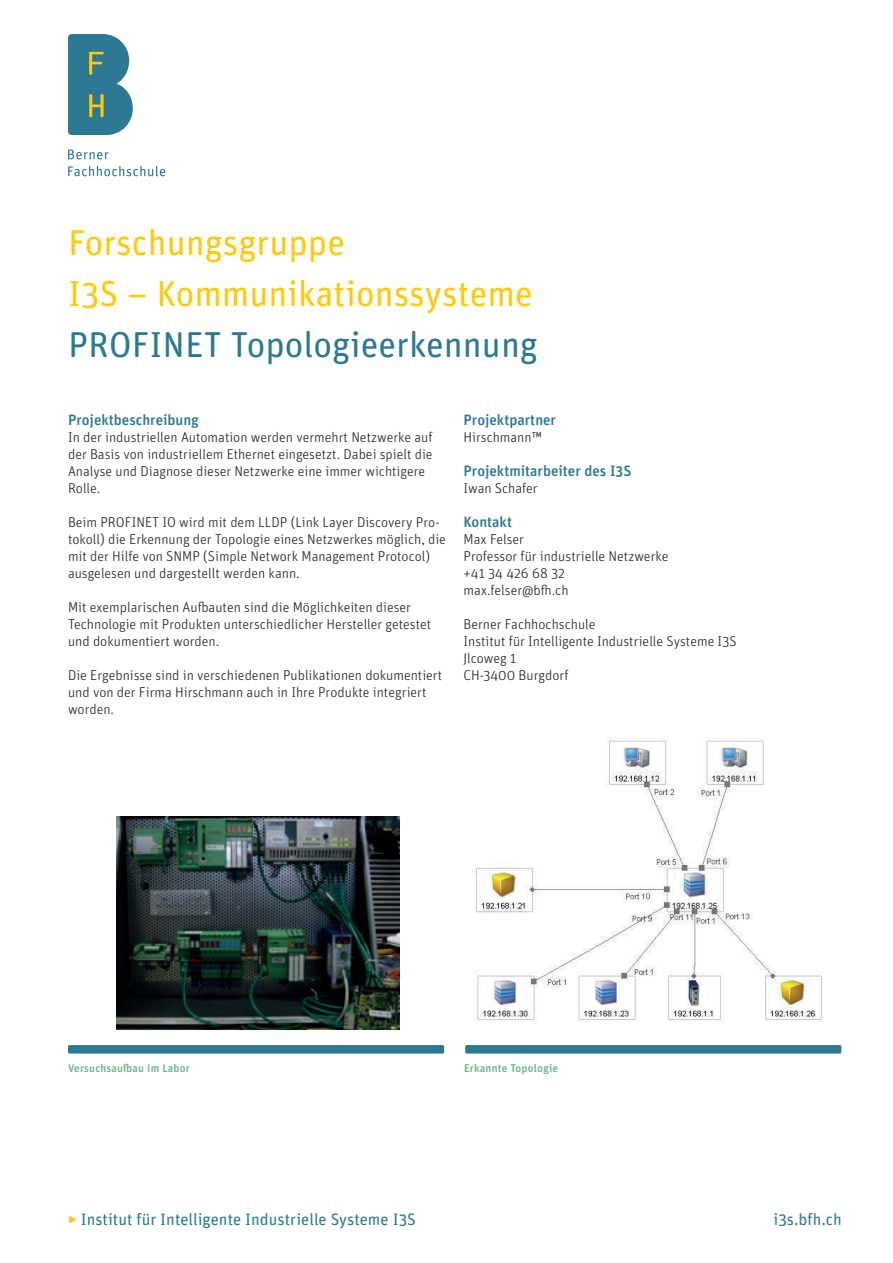
<style>
.page{position:relative;width:893px;height:1263px;background:#fff}
.page>*{position:absolute;margin:0;border:0;box-sizing:border-box;transform-origin:0 0}
.t1{font:36px/51px "Unit Rounded Pro";color:#feca0a}
.t2{font:36px "Unit Rounded Pro";color:#2d7993}
.t3{font:16.5px "Unit Rounded Pro";color:#2d7993}
.t4{font:500 15px "Unit Rounded Pro";color:#2d7993}
.t5{font:300 14.25px/17px "Unit Rounded Pro";color:#231f20}
.t6{font:500 11.25px "Unit Rounded Pro";letter-spacing:.015em;color:#68b487}
.s1{font-weight:300;color:#feca0a}
</style>
<div class="page">
<svg style="left:68px;top:34px;width:65px;height:101px"></svg>
<svg style="left:68px;top:150px;width:40px;height:9px"></svg>
<svg style="left:68px;top:166px;width:97px;height:10px"></svg>
<div style="left:465px;top:1045px;width:376px;height:8px;background:#2d7993;border-radius:2px"></div>
<div style="left:68px;top:1045px;width:376px;height:8px;background:#2d7993;border-radius:2px"></div>
<img style="left:117px;top:817px;width:283px;height:212px">
<img style="left:475px;top:740px;width:347px;height:282px">
<h1 class="t1" style="left:68px;top:216px;width:466px">Forschungsgruppe<br>I3S – Kommunikationssysteme</h1>
<h1 class="t2" style="left:68px;top:320px;width:472px">PROFINET Topologieerkennung</h1>
<p class="t4" style="left:68px;top:409px;width:132px">Projektbeschreibung</p>
<p class="t5" style="left:68px;top:429px;width:366px">In der industriellen Automation werden vermehrt Netzwerke auf der Basis von industriellem Ethernet eingesetzt. Dabei spielt die Analyse und Diagnose dieser Netzwerke eine immer wichtigere Rolle.</p>
<p class="t5" style="left:68px;top:514px;width:379px">Beim PROFINET IO wird mit dem LLDP (Link Layer Discovery Pro&shy;tokoll) die Erkennung der Topologie eines Netzwerkes möglich, die mit der Hilfe von SNMP (Simple Network Management Protocol) ausgelesen und dargestellt werden kann.</p>
<p class="t5" style="left:68px;top:599px;width:365px">Mit exemplarischen Aufbauten sind die Möglichkeiten dieser<br>Technologie mit Produkten unterschiedlicher Hersteller getestet und dokumentiert worden.</p>
<p class="t5" style="left:68px;top:667px;width:376px">Die Ergebnisse sind in verschiedenen Publikationen dokumentiert und von der Firma Hirschmann auch in Ihre Produkte integriert worden.</p>
<p class="t4" style="left:463px;top:409px;width:94px">Projektpartner</p>
<p class="t5" style="left:463px;top:429px;width:80px">Hirschmann™</p>
<p class="t4" style="left:463px;top:460px;width:169px">Projektmitarbeiter des I3S</p>
<p class="t5" style="left:463px;top:480px;width:76px">Iwan Schafer</p>
<p class="t4" style="left:463px;top:511px;width:50px">Kontakt</p>
<p class="t5" style="left:463px;top:531px;width:206px">Max Felser<br>Professor für industrielle Netzwerke +41 34 426 68 32 max.felser@bfh.ch</p>
<p class="t5" style="left:463px;top:616px;width:275px">Berner Fachhochschule<br>Institut für Intelligente Industrielle Systeme I3S<br>Jlcoweg 1<br>CH-3400 Burgdorf</p>
<p class="t6" style="left:68px;top:1060px;width:123px">Versuchsaufbau im Labor</p>
<p class="t6" style="left:464px;top:1060px;width:96px">Erkannte Topologie</p>
<p class="t3" style="left:68px;top:1207px;width:349px"><span class="s1">‣</span> Institut für Intelligente Industrielle Systeme I3S</p>
<p class="t3" style="left:773px;top:1207px;width:70px">i3s.bfh.ch</p>
</div>
